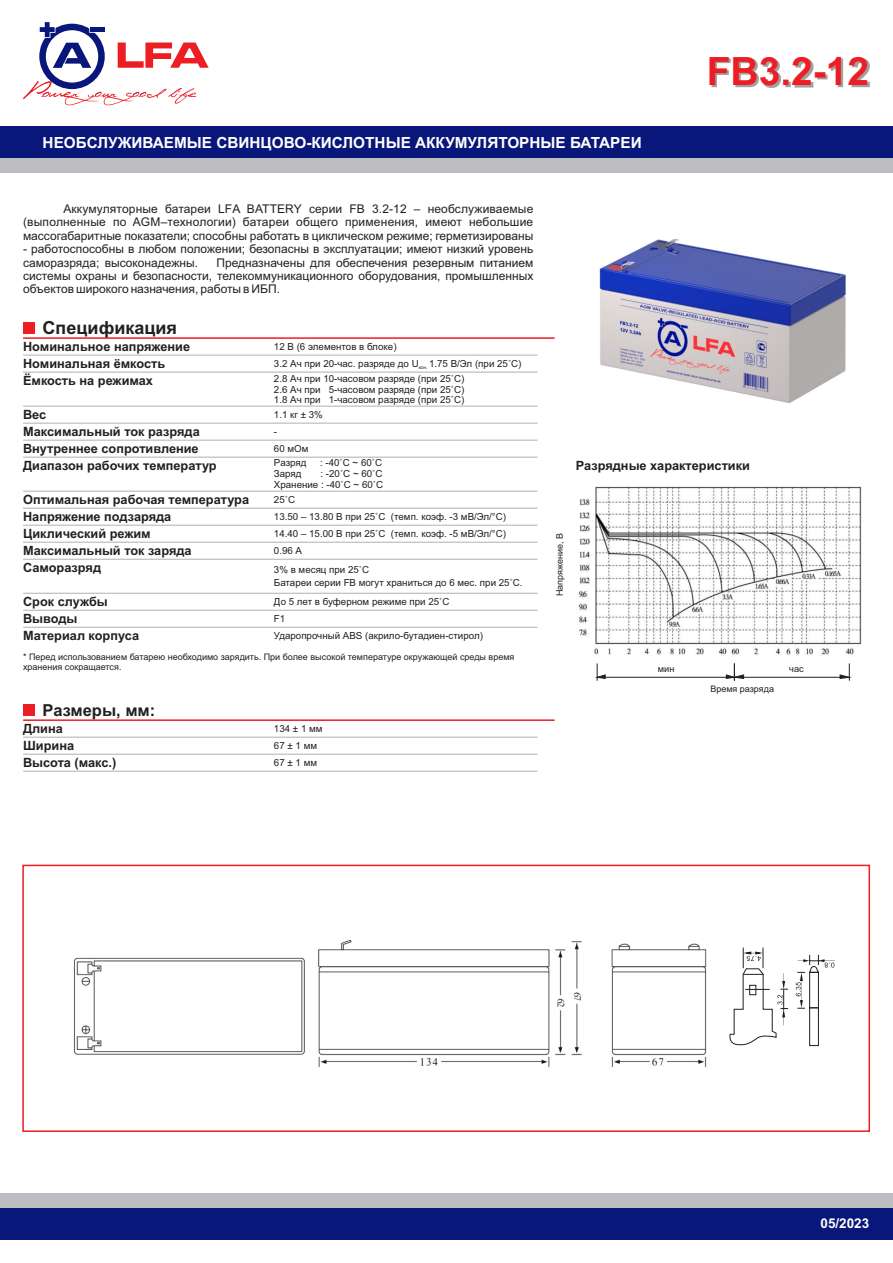
<style>
.page{position:relative;width:893px;height:1263px;background:#fff}
.page>*{position:absolute;margin:0;border:0;box-sizing:border-box;transform-origin:0 0}
.t1{font:700 39px "Arial";color:#ed1d24}
.t2{font:700 18px "Arial";color:#231f20}
.t3{font:700 16.5px "Arial";color:#231f20}
.t4{font:700 15.3px "Arial";color:#fff}
.t5{font:700 13.5px "Arial";color:#fff}
.t6{font:700 12.75px/17px "Arial";color:#231f20}
.t7{font:12px/13.4px "Arial";color:#231f20;text-align:justify}
.t8{font:9.75px/17px "Arial";color:#231f20}
.t9{font:9.15px "Arial";color:#231f20}
.t10{font:9px/10.1px "Arial";color:#231f20}
.t11{font:4.8px "Arial";color:#231f20}
</style>
<div class="page">
<div style="left:0;top:1208px;width:893px;height:31px;background:#09177a"></div>
<div style="left:0;top:1193px;width:893px;height:15px;background:#bcbdc0"></div>
<hr style="left:23px;top:337px;width:532px;height:2px;background:#ed1d24">
<div style="left:23px;top:323px;width:11px;height:11px;background:#ed1d24"></div>
<div style="left:0;top:127px;width:893px;height:31px;background:#09177a"></div>
<div style="left:0;top:158px;width:893px;height:15px;background:#bcbdc0"></div>
<div style="left:599px;top:39px;width:294px;height:69px;background:#3e3e3f;opacity:.49"></div>
<hr style="left:23px;top:719px;width:532px;height:2px;background:#ed1d24">
<div style="left:23px;top:705px;width:11px;height:11px;background:#ed1d24"></div>
<hr style="left:23px;top:406px;width:515px;height:1px;background:#b1b7bc">
<hr style="left:23px;top:457px;width:515px;height:1px;background:#b1b7bc">
<hr style="left:23px;top:491px;width:515px;height:1px;background:#b1b7bc">
<hr style="left:23px;top:508px;width:515px;height:1px;background:#b1b7bc">
<hr style="left:23px;top:525px;width:515px;height:1px;background:#b1b7bc">
<hr style="left:23px;top:542px;width:515px;height:1px;background:#b1b7bc">
<hr style="left:23px;top:559px;width:515px;height:1px;background:#b1b7bc">
<hr style="left:23px;top:610px;width:515px;height:1px;background:#b1b7bc">
<hr style="left:23px;top:627px;width:515px;height:1px;background:#b1b7bc">
<hr style="left:23px;top:593px;width:515px;height:1px;background:#b1b7bc">
<hr style="left:23px;top:737px;width:515px;height:1px;background:#b1b7bc">
<hr style="left:23px;top:754px;width:515px;height:1px;background:#b1b7bc">
<hr style="left:23px;top:771px;width:515px;height:1px;background:#b1b7bc">
<hr style="left:23px;top:355px;width:515px;height:1px;background:#b1b7bc">
<hr style="left:23px;top:423px;width:515px;height:1px;background:#b1b7bc">
<hr style="left:23px;top:440px;width:515px;height:1px;background:#b1b7bc">
<hr style="left:605px;top:677px;width:132px;height:1px;background:#231f20">
<svg style="left:596px;top:663px;width:10px;height:18px"></svg>
<hr style="left:744px;top:677px;width:99px;height:1px;background:#231f20">
<svg style="left:726px;top:663px;width:18px;height:18px"></svg>
<svg style="left:840px;top:663px;width:11px;height:18px"></svg>
<svg style="left:23px;top:22px;width:186px;height:83px"></svg>
<div style="left:809px;top:1007px;width:10px;height:39px;border:1px solid #231f20"></div>
<svg style="left:729px;top:947px;width:59px;height:99px"></svg>
<svg style="left:796px;top:955px;width:39px;height:54px"></svg>
<img style="left:578px;top:486px;width:284px;height:169px">
<hr style="left:23px;top:372px;width:515px;height:1px;background:#b1b7bc">
<img style="left:599px;top:239px;width:247px;height:165px">
<img style="left:74px;top:939px;width:633px;height:129px">
<h3 class="t4" style="left:43px;top:137px;width:601px">НЕОБСЛУЖИВАЕМЫЕ СВИНЦОВО-КИСЛОТНЫЕ АККУМУЛЯТОРНЫЕ БАТАРЕИ</h3>
<p class="t7" style="left:23px;top:203px;width:512px;text-indent:40px">Аккумуляторные батареи LFA BATTERY серии FB 3.2-12 – необслуживаемые (выполненные по AGM–технологии) батареи общего применения, имеют небольшие массогабаритные показатели; способны работать в циклическом режиме; герметизированы</p>
<p class="t7" style="left:23px;top:243px;width:512px">- работоспособны в любом положении; безопасны в эксплуатации; имеют низкий уровень саморазряда; высоконадежны.</p>
<p class="t7" style="left:23px;top:257px;width:512px;text-indent:193px">Предназначены для обеспечения резервным питанием системы охраны и безопасности, телекоммуникационного оборудования, промышленных объектов широкого назначения, работы в ИБП.</p>
<h2 class="t2" style="left:43px;top:321px;width:136px">Спецификация</h2>
<h3 class="t6" style="left:23px;top:339px;width:169px">Номинальное напряжение<br>Номинальная ёмкость</h3>
<p class="t8" style="left:274px;top:339px;width:124px">12 В (6 элементов в блоке)</p>
<p class="t8" style="left:274px;top:356px;width:249px">3.2 Aч при 20-час. разряде до U 1.75 В/Эл (при 25˚С)</p>
<p class="t11" style="left:419px;top:365px;width:10px">кон.</p>
<h3 class="t6" style="left:23px;top:373px;width:131px">Ёмкость на режимах</h3>
<p class="t8" style="left:274px;top:374px;width:192px;line-height:10.9px;text-align:justify">2.8 Aч при 10-часовом разряде (при 25˚С)<br>2.6 Aч при 5-часовом разряде (при 25˚С)<br>1.8 Aч при 1-часовом разряде (при 25˚С)</p>
<h1 class="t1" style="left:707px;top:56px;width:164px">FB3.2-12</h1>
<h3 class="t6" style="left:23px;top:407px;width:195px">Вес<br>Максимальный ток разряда<br>Внутреннее сопротивление<br>Диапазон рабочих температур</h3>
<h3 class="t6" style="left:23px;top:492px;width:228px">Оптимальная рабочая температура<br>Напряжение подзаряда<br>Циклический режим<br>Максимальный ток заряда<br>Саморазряд</h3>
<h3 class="t6" style="left:23px;top:594px;width:118px">Срок службы<br>Выводы<br>Материал корпуса</h3>
<p class="t10" style="left:23px;top:653px;width:493px">* Перед использованием батарею необходимо зарядить. При более высокой температуре окружающей среды время хранения сокращается.</p>
<p class="t8" style="left:274px;top:407px;width:50px">1.1 кг ± 3%</p>
<p class="t8" style="left:274px;top:424px;width:36px">-<br>60 мОм</p>
<p class="t8" style="left:274px;top:455px;width:34px">Разряд</p>
<p class="t8" style="left:320px;top:455px;width:64px">: -40˚С ~ 60˚С</p>
<p class="t8" style="left:274px;top:466px;width:29px">Заряд</p>
<p class="t8" style="left:274px;top:469px;width:111px;line-height:10.9px;text-align:right">: -20˚С ~ 60˚С<br>Хранение : -40˚С ~ 60˚С</p>
<p class="t8" style="left:274px;top:492px;width:234px">25˚С<br>13.50 – 13.80 В при 25˚С (темп. коэф. -3 мВ/Эл/°С)<br>14.40 – 15.00 В при 25˚С (темп. коэф. -5 мВ/Эл/°С)<br>0.96 А</p>
<p class="t8" style="left:274px;top:564px;width:250px;line-height:13px">3% в месяц при 25˚С<br>Батареи серии FB могут храниться до 6 мес. при 25˚С.</p>
<p class="t8" style="left:274px;top:594px;width:210px">До 5 лет в буферном режиме при 25˚С<br>F1<br>Ударопрочный ABS (акрило-бутадиен-стирол)</p>
<h3 class="t3" style="left:43px;top:704px;width:114px">Размеры, мм:</h3>
<h3 class="t6" style="left:23px;top:721px;width:95px">Длина<br>Ширина<br>Высота (макс.)</h3>
<p class="t8" style="left:274px;top:721px;width:50px">134 ± 1 мм<br>67 ± 1 мм<br>67 ± 1 мм</p>
<h3 class="t6" style="left:576px;top:458px;width:176px">Разрядные характеристики</h3>
<p class="t10" style="left:555px;top:596px;width:65px;rotate:-90deg">Напряжение, В</p>
<p class="t9" style="left:658px;top:665px;width:18px">мин</p>
<p class="t9" style="left:789px;top:665px;width:16px">час</p>
<p class="t10" style="left:710px;top:685px;width:65px">Время разряда</p>
<h3 class="t5" style="left:820px;top:1218px;width:50px">05/2023</h3>
</div>
